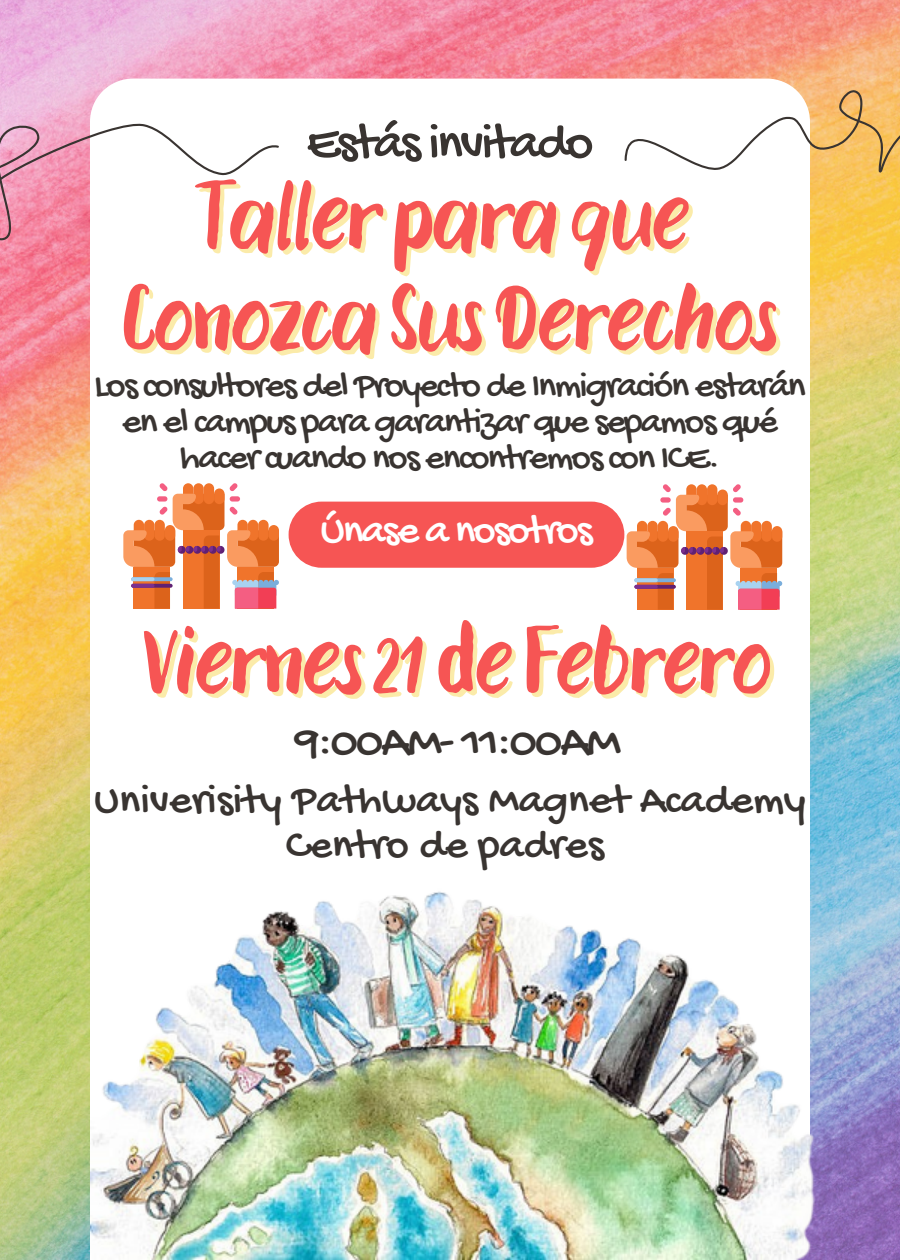
<style>
.page{position:relative;width:900px;height:1260px;background:#fff}
.page>*{position:absolute;margin:0;border:0;box-sizing:border-box;transform-origin:0 0}
.t1{font:93.75px "Rabbits Dummy";letter-spacing:-.045em;color:#f65554}
.t2{font:53.25px "Gochi Hand";letter-spacing:-.045em;color:#393431}
.t3{font:48.75px "Gochi Hand";letter-spacing:-.045em;color:#393431}
.t4{font:43.75px/45px "Gochi Hand";color:#393431;text-align:center}
.t5{font:42.75px "Gochi Hand";letter-spacing:-.045em;color:#fff}
.t6{font:37.5px/35.5px "Gochi Hand";letter-spacing:-.045em;color:#393431;text-align:center}
</style>
<div class="page">
<img style="left:0;top:0;width:900px;height:1260px">
<svg style="left:90px;top:79px;width:720px;height:713px"></svg>
<svg style="left:625px;top:90px;width:275px;height:82px"></svg>
<svg style="left:0;top:123px;width:279px;height:118px"></svg>
<img style="left:90px;top:792px;width:735px;height:467px">
<svg style="left:123px;top:483px;width:156px;height:126px"></svg>
<div style="left:289px;top:502px;width:335px;height:66px;background:#f65554;border-radius:33px"></div>
<svg style="left:627px;top:484px;width:155px;height:126px"></svg>
<h3 class="t2" style="left:307px;top:115px;width:288px">Estás invitado</h3>
<h4 class="t1" style="left:197px;top:152px;width:495px">Tallerparaque</h4>
<h2 class="t1" style="left:120px;top:253px;width:661px">ConozcaSusDerechos</h2>
<p class="t6" style="left:94px;top:371px;width:713px">Los consultores del Proyecto de Inmigración estarán en el campus para garantizar que sepamos qué hacer cuando nos encontremos con ICE.</p>
<p class="t5" style="left:320px;top:508px;width:274px">Únase a nosotros</p>
<p class="t1" style="left:142px;top:596px;width:633px">Viernes21deFebrero</p>
<p class="t3" style="left:295px;top:716px;width:327px">9:00AM- 11:00AM</p>
<h4 class="t4" style="left:94px;top:780px;width:713px">Univerisity Pathways Magnet Academy<br>Centro de padres</h4>
</div>
